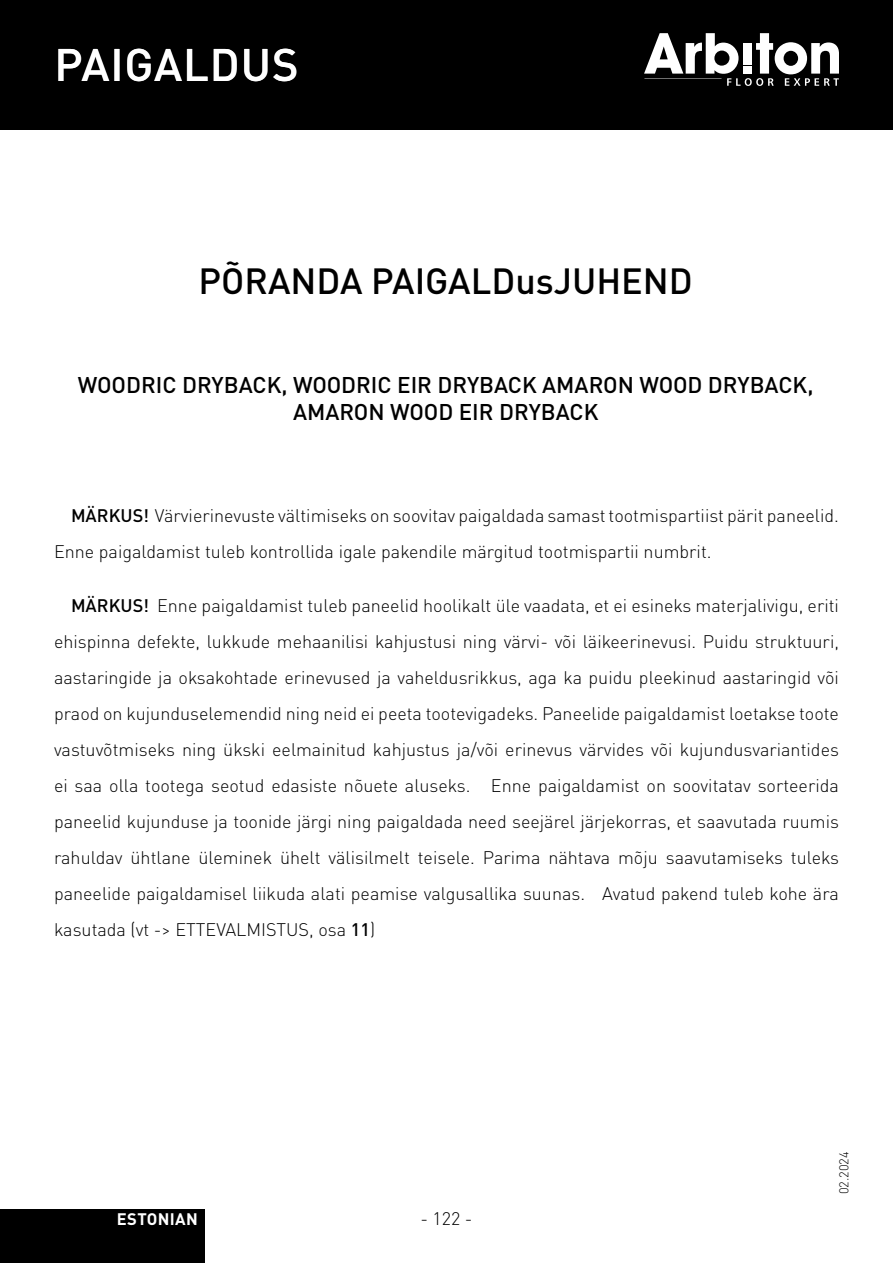
<style>
.page{position:relative;width:893px;height:1263px;background:#fff}
.page>*{position:absolute;margin:0;border:0;box-sizing:border-box;transform-origin:0 0}
.t1{font:500 45px "DIN Pro";letter-spacing:.02em;color:#fff}
.t2{font:500 36px "DIN Pro";color:#000}
.t3{font:500 22.5px/27px "DIN Pro";color:#000;text-align:center}
.t4{font:300 18px/36px "DIN Pro";color:#000}
.t5{font:700 16.5px "DIN Pro";letter-spacing:.02em;color:#fff}
.t6{font:300 12.75px "DIN Pro";color:#000}
.s1{font-weight:500}
</style>
<div class="page">
<div style="left:0;top:1209px;width:205px;height:54px;background:#000"></div>
<div style="left:0;top:0;width:893px;height:130px;background:#000"></div>
<svg style="left:644px;top:33px;width:195px;height:53px"></svg>
<div style="left:743px;top:66px;width:9px;height:8px;background:#fff"></div>
<h1 class="t1" style="left:54px;top:28px;width:246px">PAIGALDUS</h1>
<h2 class="t2" style="left:199px;top:251px;width:496px">PÕRANDA PAIGALDusJUHEND</h2>
<p class="t3" style="left:78px;top:369px;width:737px">WOODRIC DRYBACK, WOODRIC EIR DRYBACK AMARON WOOD DRYBACK,<br>AMARON WOOD EIR DRYBACK</p>
<p class="t4" style="left:54px;top:496px;width:786px;text-indent:17px"><span class="s1">MÄRKUS!</span> Värvierinevuste vältimiseks on soovitav paigaldada samast tootmispartiist pärit paneelid.<br>Enne paigaldamist tuleb kontrollida igale pakendile märgitud tootmispartii numbrit.</p>
<p class="t4" style="left:54px;top:586px;width:786px;text-align:justify;text-indent:17px"><span class="s1">MÄRKUS!</span> Enne paigaldamist tuleb paneelid hoolikalt üle vaadata, et ei esineks materjalivigu, eriti ehispinna defekte, lukkude mehaanilisi kahjustusi ning värvi- või läikeerinevusi. Puidu struktuuri, aastaringide ja oksakohtade erinevused ja vaheldusrikkus, aga ka puidu pleekinud aastaringid või praod on kujunduselemendid ning neid ei peeta tootevigadeks. Paneelide paigaldamist loetakse toote vastuvõtmiseks ning ükski eelmainitud kahjustus ja/või erinevus värvides või kujundusvariantides ei saa olla tootega seotud edasiste nõuete aluseks. Enne paigaldamist on soovitatav sorteerida paneelid kujunduse ja toonide järgi ning paigaldada need seejärel järjekorras, et saavutada ruumis rahuldav ühtlane üleminek ühelt välisilmelt teisele. Parima nähtava mõju saavutamiseks tuleks paneelide paigaldamisel liikuda alati peamise valgusallika suunas. Avatud pakend tuleb kohe ära kasutada (vt -&gt; ETTEVALMISTUS, osa <span class="s1">11</span>)</p>
<p class="t5" style="left:117px;top:1206px;width:82px">ESTONIAN</p>
<p class="t4" style="left:420px;top:1199px;width:54px">- 122 -</p>
<p class="t6" style="left:834px;top:1194px;width:44px;rotate:-90deg">02.2024</p>
</div>
